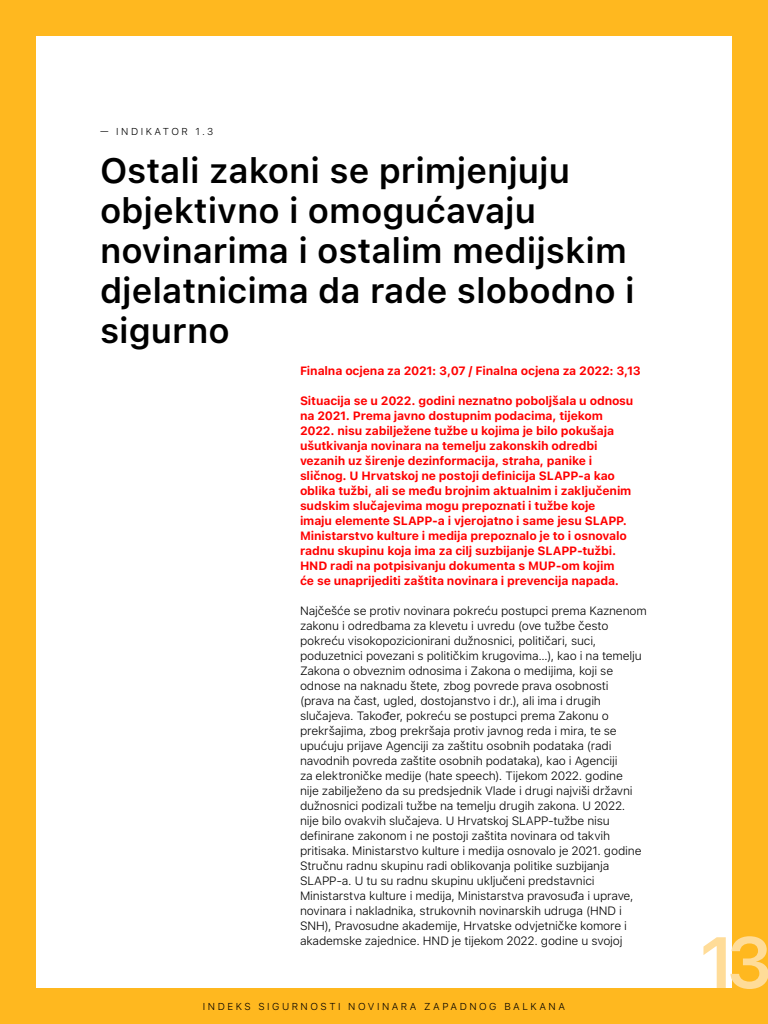
<style>
.page{position:relative;width:768px;height:1024px;background:#fff}
.page>*{position:absolute;margin:0;border:0;box-sizing:border-box;transform-origin:0 0}
.t1{font:600 72px "SF Pro Text";color:#ffdc98}
.t2{font:600 35px/40px "SF Pro Text";color:#000}
.t3{font:300 12px/15px "SF Pro Text";letter-spacing:-.015em;color:#000}
.t4{font:700 12px/15px "SF Pro Text";letter-spacing:-.01em;color:#f00}
.t5{font:300 10px "SF Pro Text";letter-spacing:.25em;color:#000}
</style>
<div class="page">
<div style="left:0;top:0;width:36px;height:1020px;background:#ffb81f"></div>
<div style="left:732px;top:0;width:36px;height:1024px;background:#ffb81f"></div>
<div style="left:0;top:0;width:768px;height:36px;background:#ffb81f"></div>
<div style="left:0;top:988px;width:768px;height:36px;background:#ffb81f"></div>
<p class="t5" style="left:100px;top:126px;width:115px">— INDIKATOR 1.3</p>
<h2 class="t2" style="left:100px;top:151px;width:536px">Ostali zakoni se primjenjuju objektivno i omogućavaju novinarima i ostalim medijskim djelatnicima da rade slobodno i sigurno</h2>
<p class="t4" style="left:300px;top:363px;width:342px">Finalna ocjena za 2021: 3,07 / Finalna ocjena za 2022: 3,13</p>
<p class="t4" style="left:300px;top:393px;width:335px">Situacija se u 2022. godini neznatno poboljšala u odnosu na 2021. Prema javno dostupnim podacima, tijekom 2022. nisu zabilježene tužbe u kojima je bilo pokušaja ušutkivanja novinara na temelju zakonskih odredbi vezanih uz širenje dezinformacija, straha, panike i sličnog. U Hrvatskoj ne postoji definicija SLAPP-a kao oblika tužbi, ali se među brojnim aktualnim i zaključenim sudskim slučajevima mogu prepoznati i tužbe koje<br>imaju elemente SLAPP-a i vjerojatno i same jesu SLAPP.<br>Ministarstvo kulture i medija prepoznalo je to i osnovalo radnu skupinu koja ima za cilj suzbijanje SLAPP-tužbi.<br>HND radi na potpisivanju dokumenta s MUP-om kojim<br>će se unaprijediti zaštita novinara i prevencija napada.</p>
<p class="t3" style="left:300px;top:603px;width:348px">Najčešće se protiv novinara pokreću postupci prema Kaznenom zakonu i odredbama za klevetu i uvredu (ove tužbe često pokreću visokopozicionirani dužnosnici, političari, suci, poduzetnici povezani s političkim krugovima…), kao i na temelju Zakona o obveznim odnosima i Zakona o medijima, koji se odnose na naknadu štete, zbog povrede prava osobnosti<br>(prava na čast, ugled, dostojanstvo i dr.), ali ima i drugih slučajeva. Također, pokreću se postupci prema Zakonu o prekršajima, zbog prekršaja protiv javnog reda i mira, te se upućuju prijave Agenciji za zaštitu osobnih podataka (radi navodnih povreda zaštite osobnih podataka), kao i Agenciji<br>za elektroničke medije (hate speech). Tijekom 2022. godine<br>nije zabilježeno da su predsjednik Vlade i drugi najviši državni dužnosnici podizali tužbe na temelju drugih zakona. U 2022. nije bilo ovakvih slučajeva. U Hrvatskoj SLAPP-tužbe nisu definirane zakonom i ne postoji zaštita novinara od takvih pritisaka. Ministarstvo kulture i medija osnovalo je 2021. godine Stručnu radnu skupinu radi oblikovanja politike suzbijanja SLAPP-a. U tu su radnu skupinu uključeni predstavnici Ministarstva kulture i medija, Ministarstva pravosuđa i uprave, novinara i nakladnika, strukovnih novinarskih udruga (HND i SNH), Pravosudne akademije, Hrvatske odvjetničke komore i akademske zajednice. HND je tijekom 2022. godine u svojoj</p>
<p class="t5" style="left:203px;top:1000px;width:364px">INDEKS SIGURNOSTI NOVINARA ZAPADNOG BALKANA</p>
<h1 class="t1" style="left:699px;top:921px;width:76px">13</h1>
</div>
